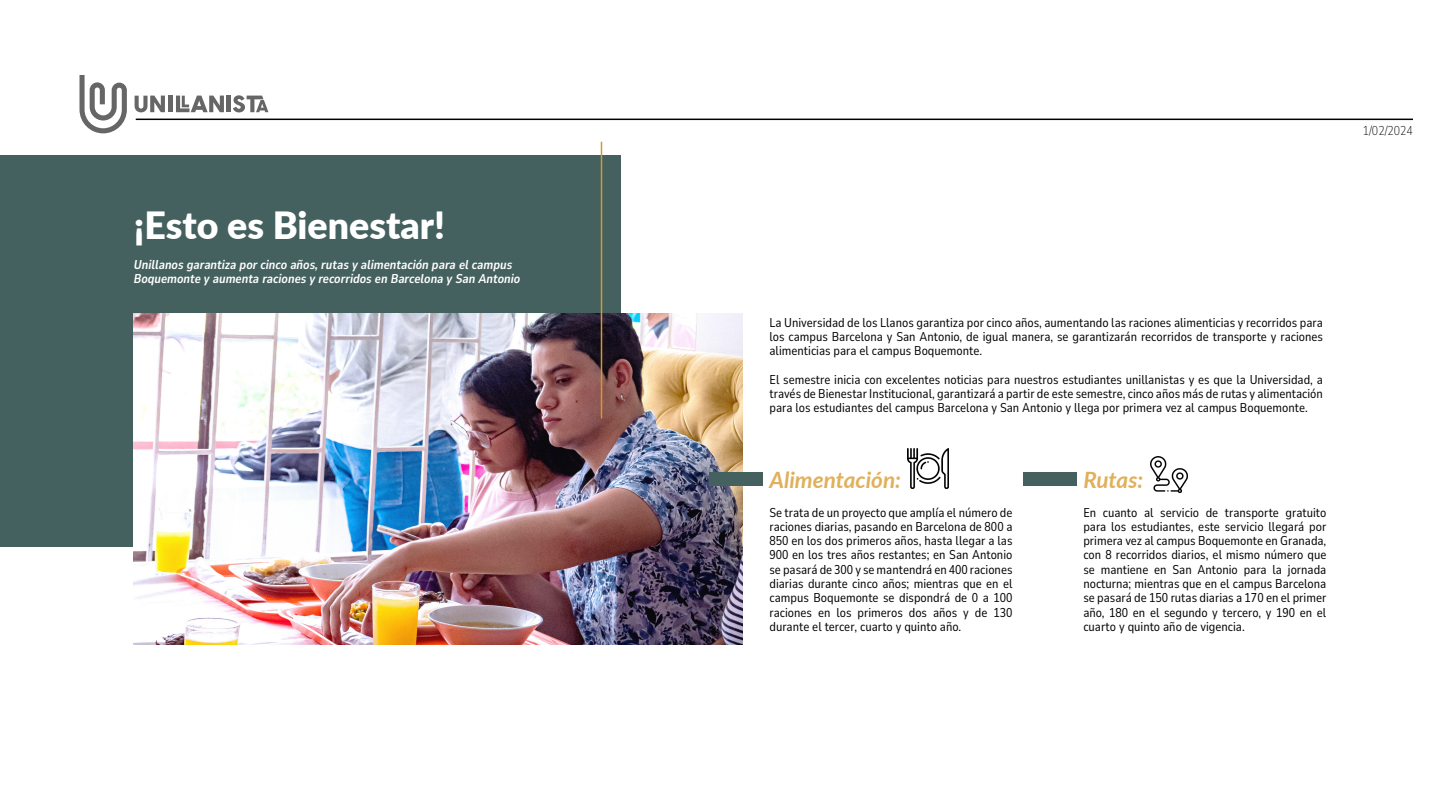
<style>
.page{position:relative;width:1440px;height:810px;background:#fff}
.page>*{position:absolute;margin:0;border:0;box-sizing:border-box;transform-origin:0 0}
.t1{font:900 37.5px "Lato";color:#fff}
.t2{font:italic 700 22.5px "Lato";color:#e0b05b}
.t3{font:12.75px/14.2px "Nunito Sans 10 pt Condensed";color:#000;text-align:justify}
.t4{font:italic 700 12.75px/14.2px "Nunito Sans 10 pt Condensed";color:#fff}
.t5{font:200 12.75px "Nunito Sans 10 pt Condensed";color:#000}
</style>
<div class="page">
<hr style="left:136px;top:119px;width:1277px;height:1px;background:#000">
<div style="left:168px;top:96px;width:5px;height:16px;background:#666"></div>
<svg style="left:176px;top:96px;width:48px;height:16px"></svg>
<hr style="left:227px;top:96px;width:4px;height:16px;background:#666">
<svg style="left:233px;top:95px;width:35px;height:17px"></svg>
<svg style="left:135px;top:96px;width:30px;height:16px"></svg>
<svg style="left:80px;top:75px;width:47px;height:58px"></svg>
<div style="left:0;top:155px;width:621px;height:392px;background:#44615f"></div>
<img style="left:134px;top:314px;width:609px;height:331px">
<hr style="left:601px;top:142px;width:1px;height:276px;background:#d69827">
<img style="left:908px;top:449px;width:40px;height:40px">
<img style="left:1151px;top:456px;width:36px;height:37px">
<div style="left:709px;top:472px;width:54px;height:14px;background:#44615f"></div>
<div style="left:1023px;top:472px;width:54px;height:14px;background:#44615f"></div>
<h1 class="t1" style="left:134px;top:197px;width:313px">¡Esto es Bienestar!</h1>
<p class="t4" style="left:134px;top:256px;width:388px">Unillanos garantiza por cinco años, rutas y alimentación para el campus<br>Boquemonte y aumenta raciones y recorridos en Barcelona y San Antonio</p>
<p class="t5" style="left:1363px;top:122px;width:52px">1/02/2024</p>
<p class="t3" style="left:770px;top:315px;width:555px">La Universidad de los Llanos garantiza por cinco años, aumentando las raciones alimenticias y recorridos para los campus Barcelona y San Antonio, de igual manera, se garantizarán recorridos de transporte y raciones alimenticias para el campus Boquemonte.</p>
<p class="t3" style="left:770px;top:372px;width:555px">El semestre inicia con excelentes noticias para nuestros estudiantes unillanistas y es que la Universidad, a través de Bienestar Institucional, garantizará a partir de este semestre, cinco años más de rutas y alimentación para los estudiantes del campus Barcelona y San Antonio y llega por primera vez al campus Boquemonte.</p>
<h2 class="t2" style="left:770px;top:464px;width:133px">Alimentación:</h2>
<p class="t3" style="left:770px;top:505px;width:245px">Se trata de un proyecto que amplía el número de raciones diarias, pasando en Barcelona de 800 a 850 en los dos primeros años, hasta llegar a las 900 en los tres años restantes; en San Antonio se pasará de 300 y se mantendrá en 400 raciones diarias durante cinco años; mientras que en el campus Boquemonte se dispondrá de 0 a 100 raciones en los primeros dos años y de 130 durante el tercer, cuarto y quinto año.</p>
<h2 class="t2" style="left:1083px;top:464px;width:61px">Rutas:</h2>
<p class="t3" style="left:1083px;top:505px;width:245px">En cuanto al servicio de transporte gratuito para los estudiantes, este servicio llegará por primera vez al campus Boquemonte en Granada, con 8 recorridos diarios, el mismo número que se mantiene en San Antonio para la jornada nocturna; mientras que en el campus Barcelona se pasará de 150 rutas diarias a 170 en el primer año, 180 en el segundo y tercero, y 190 en el cuarto y quinto año de vigencia.</p>
</div>
